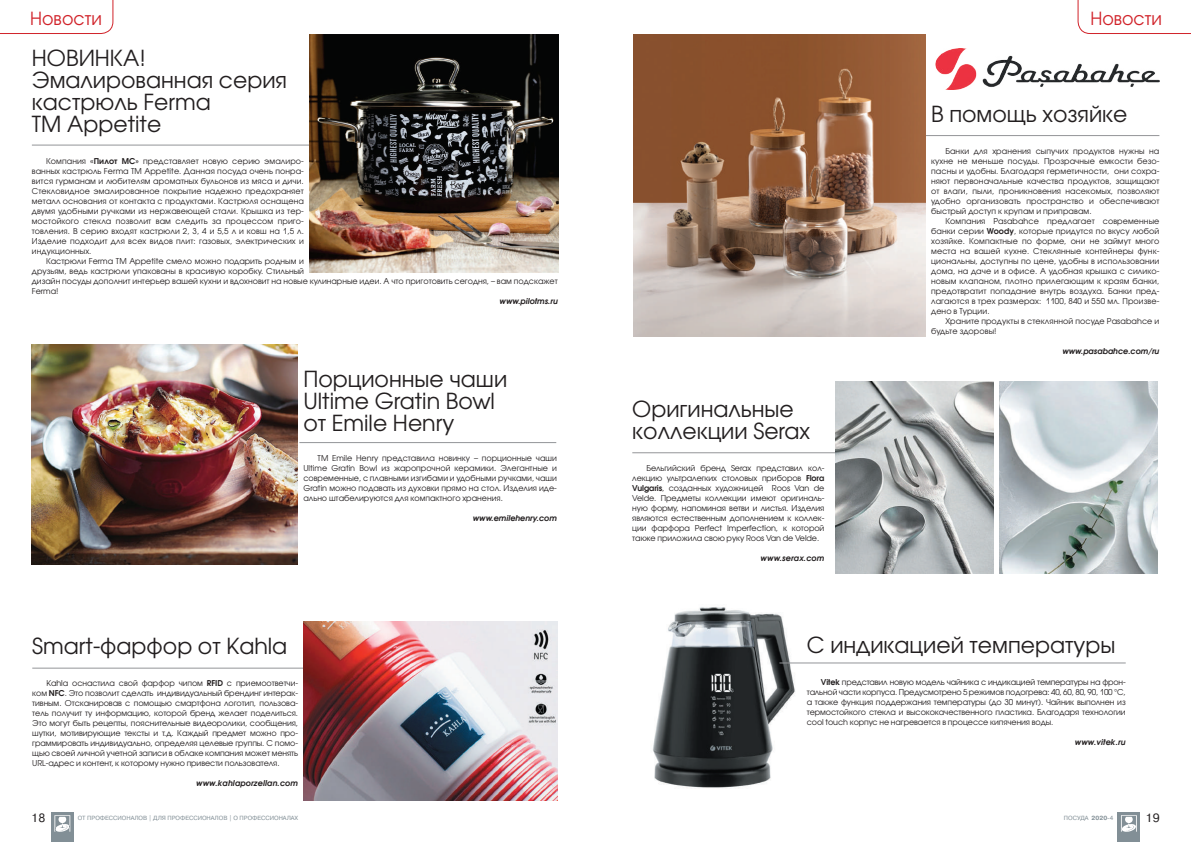
<style>
.page{position:relative;width:1191px;height:842px;background:#fff}
.page>*{position:absolute;margin:0;border:0;box-sizing:border-box;transform-origin:0 0}
.t1{font:22px/22px "Avant Garde Gothic C";color:#231f20}
.t2{font:18px "Avant Garde Gothic C";color:#d1232a}
.t3{font:12px "Pragmatica C";color:#231f20}
.t4{font:8px/10px "Avant Garde Gothic C";color:#231f20;text-align:justify}
.t5{font:italic 600 8px "Avant Garde Gothic C";color:#231f20}
.t6{font:italic 600 8px "Avant Garde Gothic C";letter-spacing:.02em;color:#231f20}
.t7{font:6px "Pragmatica C";color:#828f96}
.s1{font-weight:600}
.s2{font-weight:700}
</style>
<div class="page">
<svg style="left:1077px;top:0;width:114px;height:34px"></svg>
<svg style="left:0;top:0;width:113px;height:34px"></svg>
<div style="left:51px;top:812px;width:23px;height:30px;background:#828f96"></div>
<svg style="left:54px;top:815px;width:16px;height:17px"></svg>
<div style="left:1117px;top:812px;width:23px;height:30px;background:#828f96"></div>
<svg style="left:1121px;top:815px;width:15px;height:17px"></svg>
<hr style="left:32px;top:668px;width:329px;height:1px;background:#939598">
<hr style="left:32px;top:145px;width:328px;height:1px;background:#939598">
<hr style="left:830px;top:135px;width:329px;height:1px;background:#939598">
<img style="left:309px;top:34px;width:249px;height:239px">
<img style="left:31px;top:345px;width:267px;height:219px">
<hr style="left:299px;top:442px;width:257px;height:1px;background:#939598">
<img style="left:304px;top:622px;width:254px;height:178px">
<img style="left:935px;top:49px;width:224px;height:41px">
<img style="left:633px;top:34px;width:292px;height:303px">
<hr style="left:632px;top:452px;width:222px;height:1px;background:#939598">
<img style="left:835px;top:382px;width:158px;height:191px">
<img style="left:653px;top:607px;width:148px;height:182px">
<img style="left:1000px;top:382px;width:157px;height:191px">
<hr style="left:779px;top:662px;width:346px;height:1px;background:#939598">
<h2 class="t2" style="left:30px;top:8px;width:73px">Новости</h2>
<h2 class="t2" style="left:1090px;top:8px;width:73px">Новости</h2>
<h1 class="t1" style="left:32px;top:47px;width:257px">НОВИНКА!<br>Эмалированная серия кастрюль Ferma<br>ТМ Appetite</h1>
<p class="t4" style="left:32px;top:156px;width:274px;text-indent:14px">Компания «<span class="s1">Пилот МС</span>» представляет новую серию эмалиро&shy;ванных кастрюль Ferma ТМ Appetite. Данная посуда очень понра&shy;вится гурманам и любителям ароматных бульонов из мяса и дичи.<br>Стекловидное эмалированное покрытие надежно предохраняет металл основания от контакта с продуктами. Кастрюля оснащена двумя удобными ручками из нержавеющей стали. Крышка из тер&shy;мостойкого стекла позволит вам следить за процессом приго&shy;товления. В серию входят кастрюли 2, 3, 4 и 5,5 л и ковш на 1,5 л.<br>Изделие подходит для всех видов плит: газовых, электрических и индукционных.</p>
<p class="t4" style="left:32px;top:256px;width:527px;text-align:left;text-indent:14px">Кастрюли Ferma ТМ Appetite смело можно подарить родным и<br>друзьям, ведь кастрюли упакованы в красивую коробку. Стильный<br>дизайн посуды дополнит интерьер вашей кухни и вдохновит на новые кулинарные идеи. А что приготовить сегодня, – вам подскажет Ferma!</p>
<p class="t5" style="left:499px;top:296px;width:60px">www.pilotms.ru</p>
<h1 class="t1" style="left:303px;top:368px;width:205px">Порционные чаши<br>Ultime Gratin Bowl от Emile Henry</h1>
<p class="t4" style="left:303px;top:453px;width:255px;text-indent:14px">ТМ Emile Henry представила новинку – порционные чаши Ultime Gratin Bowl из жаропрочной керамики. Элегантные и современные, с плавными изгибами и удобными ручками, чаши Gratin можно подавать из духовки прямо на стол. Изделия иде&shy;ально штабелируются для компактного хранения.</p>
<p class="t5" style="left:473px;top:513px;width:86px">www.emilehenry.com</p>
<h1 class="t1" style="left:32px;top:635px;width:256px">Smart-фарфор от Kahla</h1>
<p class="t4" style="left:32px;top:678px;width:267px;text-indent:14px">Kahla оснастила свой фарфор чипом <span class="s1">RFID</span> с приемоответчи&shy;ком <span class="s1">NFC</span>. Это позволит сделать индивидуальный брендинг интерак&shy;тивным. Отсканировав с помощью смартфона логотип, пользова&shy;тель получит ту информацию, которой бренд желает поделиться.<br>Это могут быть рецепты, пояснительные видеоролики, сообщения, шутки, мотивирующие тексты и т.д. Каждый предмет можно про&shy;граммировать индивидуально, определяя целевые группы. С помо&shy;щью своей личной учетной записи в облаке компания может менять URL-адрес и контент, к которому нужно привести пользователя.</p>
<p class="t6" style="left:196px;top:778px;width:103px">www.kahlaporzellan.com</p>
<h1 class="t1" style="left:632px;top:398px;width:179px">Оригинальные коллекции Serax</h1>
<p class="t4" style="left:632px;top:463px;width:194px;text-indent:14px">Бельгийский бренд Serax представил кол&shy;лекцию ультралегких столовых приборов <span class="s1">Flora Vulgaris</span>, созданных художницей Roos Van de Velde. Предметы коллекции имеют оригиналь&shy;ную форму, напоминая ветви и листья. Изделия являются естественным дополнением к коллек&shy;ции фарфора Perfect Imperfection, к которой также приложила свою руку Roos Van de Velde.</p>
<p class="t6" style="left:760px;top:554px;width:65px">www.serax.com</p>
<h1 class="t1" style="left:931px;top:103px;width:198px">В помощь хозяйке</h1>
<p class="t4" style="left:931px;top:146px;width:230px;text-indent:14px">Банки для хранения сыпучих продуктов нужны на кухне не меньше посуды. Прозрачные емкости безо&shy;пасны и удобны. Благодаря герметичности, они сохра&shy;няют первоначальные качества продуктов, защищают от влаги, пыли, проникновения насекомых, позволяют удобно организовать пространство и обеспечивают быстрый доступ к крупам и приправам.</p>
<p class="t4" style="left:931px;top:216px;width:230px;text-indent:14px">Компания Pasabahce предлагает современные банки серии <span class="s1">Woody</span>, которые придутся по вкусу любой хозяйке. Компактные по форме, они не займут много места на вашей кухне. Стеклянные контейнеры функ&shy;циональны, доступны по цене, удобны в использовании дома, на даче и в офисе. А удобная крышка с силико&shy;новым клапаном, плотно прилегающим к краям банки, предотвратит попадание внутрь воздуха. Банки пред&shy;лагаются в трех размерах: 1100, 840 и 550 мл. Произве&shy;дено в Турции.</p>
<p class="t4" style="left:931px;top:316px;width:230px;text-indent:14px">Храните продукты в стеклянной посуде Pasabahce и будьте здоровы!</p>
<p class="t5" style="left:1062px;top:346px;width:98px">www.pasabahce.com/ru</p>
<h1 class="t1" style="left:807px;top:634px;width:310px">С индикацией температуры</h1>
<p class="t4" style="left:806px;top:677px;width:320px;text-indent:14px"><span class="s1">Vitek</span> представил новую модель чайника с индикацией температуры на фрон&shy;тальной части корпуса. Предусмотрено 5 режимов подогрева: 40, 60, 80, 90, 100 °С, а также функция поддержания температуры (до 30 минут). Чайник выполнен из термостойкого стекла и высококачественного пластика. Благодаря технологии cool touch корпус не нагревается в процессе кипячения воды.</p>
<p class="t6" style="left:1074px;top:737px;width:52px">www.vitek.ru</p>
<h3 class="t3" style="left:31px;top:811px;width:16px">18</h3>
<p class="t7" style="left:78px;top:815px;width:222px">ОТ ПРОФЕССИОНАЛОВ | ДЛЯ ПРОФЕССИОНАЛОВ | О ПРОФЕССИОНАЛАХ</p>
<p class="t7" style="left:1064px;top:815px;width:51px">ПОСУДА <span class="s2">2020</span>-4</p>
<h3 class="t3" style="left:1145px;top:811px;width:16px">19</h3>
</div>
